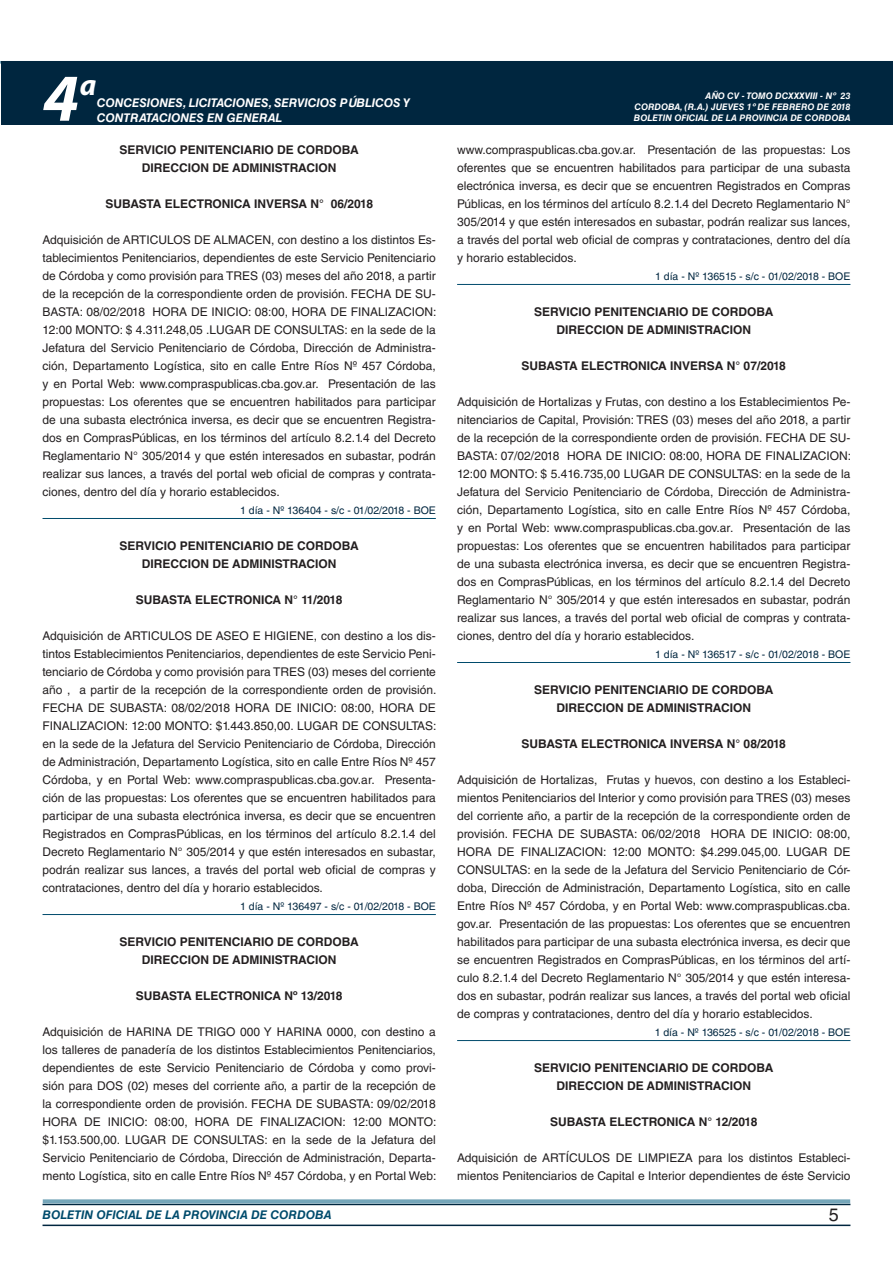
<style>
.page{position:relative;width:893px;height:1263px;background:#fff}
.page>*{position:absolute;margin:0;border:0;box-sizing:border-box;transform-origin:0 0}
.t1{font:italic 700 67.5px "Myriad Pro";color:#fff}
.t2{font:italic 700 30px "Myriad Pro";color:#fff}
.t3{font:18px "Helvetica LT Std";color:#231f20}
.TEXTO_BASE{font:12px/18px "Helvetica LT Std";color:#231f20;text-align:justify}
.RESUELVE{font:700 12px "Helvetica LT Std";color:#231f20}
.t4{font:italic 700 12px/14.4px "Helvetica LT Std";color:#fff}
.t5{font:italic 700 12px "Helvetica LT Std";color:#004b6c}
.FECHA_DE_PUBLICACIÓN{font:10.5px "Helvetica LT Std";color:#00263f}
.FECHA_DE_VENCIMIENTO{font:10.5px "Helvetica LT Std";color:#00263f}
.t6{font:italic 700 9px/10.8px "Helvetica LT Std";color:#fff;text-align:right}
</style>
<div class="page">
<hr style="left:43px;top:1224px;width:807px;height:2px;background:#00263f">
<div style="left:42px;top:1198px;width:809px;height:8px;background:#fff;opacity:.75"></div>
<div style="left:1px;top:61px;width:892px;height:64px;background:#00263f"></div>
<hr style="left:43px;top:518px;width:393px;height:1px;background:#004b6c">
<hr style="left:43px;top:914px;width:393px;height:1px;background:#004b6c">
<hr style="left:457px;top:284px;width:393px;height:1px;background:#004b6c">
<hr style="left:457px;top:662px;width:393px;height:1px;background:#004b6c">
<hr style="left:457px;top:1040px;width:393px;height:1px;background:#004b6c">
<h1 class="t1" style="left:43px;top:54px;width:38px">4</h1>
<h2 class="t2" style="left:80px;top:66px;width:18px">a</h2>
<p class="t4" style="left:97px;top:96px;width:315px">CONCESIONES, LICITACIONES, SERVICIOS PÚBLICOS Y<br>CONTRATACIONES EN GENERAL</p>
<p class="RESUELVE" style="left:120px;top:142px;width:241px">SERVICIO PENITENCIARIO DE CORDOBA</p>
<p class="RESUELVE" style="left:142px;top:160px;width:196px">DIRECCION DE ADMINISTRACION</p>
<p class="RESUELVE" style="left:105px;top:196px;width:269px">SUBASTA ELECTRONICA INVERSA N° 06/2018</p>
<p class="TEXTO_BASE" style="left:43px;top:231px;width:395px">Adquisición de ARTICULOS DE ALMACEN, con destino a los distintos Es&shy;tablecimientos Penitenciarios, dependientes de este Servicio Penitenciario de Córdoba y como provisión para TRES (03) meses del año 2018, a partir de la recepción de la correspondiente orden de provisión. FECHA DE SU-BASTA: 08/02/2018 HORA DE INICIO: 08:00, HORA DE FINALIZACION:<br>12:00 MONTO: $ 4.311.248,05 .LUGAR DE CONSULTAS: en la sede de la Jefatura del Servicio Penitenciario de Córdoba, Dirección de Administra&shy;ción, Departamento Logística, sito en calle Entre Ríos Nº 457 Córdoba, y en Portal Web: www.compraspublicas.cba.gov.ar. Presentación de las propuestas: Los oferentes que se encuentren habilitados para participar de una subasta electrónica inversa, es decir que se encuentren Registra&shy;dos en ComprasPúblicas, en los términos del artículo 8.2.1.4 del Decreto Reglamentario N° 305/2014 y que estén interesados en subastar, podrán realizar sus lances, a través del portal web oficial de compras y contrata&shy;ciones, dentro del día y horario establecidos.</p>
<p class="FECHA_DE_PUBLICACIÓN" style="left:240px;top:504px;width:197px">1 día - Nº 136404 - s/c - 01/02/2018 - BOE</p>
<p class="RESUELVE" style="left:120px;top:538px;width:241px">SERVICIO PENITENCIARIO DE CORDOBA</p>
<p class="RESUELVE" style="left:142px;top:556px;width:196px">DIRECCION DE ADMINISTRACION</p>
<p class="RESUELVE" style="left:136px;top:592px;width:208px">SUBASTA ELECTRONICA N° 11/2018</p>
<p class="TEXTO_BASE" style="left:43px;top:627px;width:396px">Adquisición de ARTICULOS DE ASEO E HIGIENE, con destino a los dis&shy;tintos Establecimientos Penitenciarios, dependientes de este Servicio Peni&shy;tenciario de Córdoba y como provisión para TRES (03) meses del corriente año , a partir de la recepción de la correspondiente orden de provisión.<br>FECHA DE SUBASTA: 08/02/2018 HORA DE INICIO: 08:00, HORA DE FINALIZACION: 12:00 MONTO: $1.443.850,00. LUGAR DE CONSULTAS: en la sede de la Jefatura del Servicio Penitenciario de Córdoba, Dirección de Administración, Departamento Logística, sito en calle Entre Ríos Nº 457<br>Córdoba, y en Portal Web: www.compraspublicas.cba.gov.ar. Presenta&shy;ción de las propuestas: Los oferentes que se encuentren habilitados para participar de una subasta electrónica inversa, es decir que se encuentren Registrados en ComprasPúblicas, en los términos del artículo 8.2.1.4 del Decreto Reglamentario N° 305/2014 y que estén interesados en subastar, podrán realizar sus lances, a través del portal web oficial de compras y contrataciones, dentro del día y horario establecidos.</p>
<p class="FECHA_DE_VENCIMIENTO" style="left:240px;top:900px;width:197px">1 día - Nº 136497 - s/c - 01/02/2018 - BOE</p>
<p class="RESUELVE" style="left:120px;top:934px;width:241px">SERVICIO PENITENCIARIO DE CORDOBA</p>
<p class="RESUELVE" style="left:142px;top:952px;width:196px">DIRECCION DE ADMINISTRACION</p>
<p class="RESUELVE" style="left:136px;top:988px;width:208px">SUBASTA ELECTRONICA Nº 13/2018</p>
<p class="TEXTO_BASE" style="left:43px;top:1023px;width:395px">Adquisición de HARINA DE TRIGO 000 Y HARINA 0000, con destino a los talleres de panadería de los distintos Establecimientos Penitenciarios, dependientes de este Servicio Penitenciario de Córdoba y como provi&shy;sión para DOS (02) meses del corriente año, a partir de la recepción de la correspondiente orden de provisión. FECHA DE SUBASTA: 09/02/2018<br>HORA DE INICIO: 08:00, HORA DE FINALIZACION: 12:00 MONTO: $1.153.500,00. LUGAR DE CONSULTAS: en la sede de la Jefatura del Servicio Penitenciario de Córdoba, Dirección de Administración, Departa&shy;mento Logística, sito en calle Entre Ríos Nº 457 Córdoba, y en Portal Web:</p>
<p class="t6" style="left:635px;top:91px;width:217px">AÑO CV - TOMO DCXXXVIII - Nº 23<br>CORDOBA, (R.A.) JUEVES 1º DE FEBRERO DE 2018</p>
<p class="t6" style="left:634px;top:112px;width:218px">BOLETIN OFICIAL DE LA PROVINCIA DE CORDOBA</p>
<p class="TEXTO_BASE" style="left:457px;top:141px;width:395px">www.compraspublicas.cba.gov.ar. Presentación de las propuestas: Los oferentes que se encuentren habilitados para participar de una subasta electrónica inversa, es decir que se encuentren Registrados en Compras Públicas, en los términos del artículo 8.2.1.4 del Decreto Reglamentario N° 305/2014 y que estén interesados en subastar, podrán realizar sus lances, a través del portal web oficial de compras y contrataciones, dentro del día y horario establecidos.</p>
<p class="FECHA_DE_PUBLICACIÓN" style="left:655px;top:270px;width:197px">1 día - Nº 136515 - s/c - 01/02/2018 - BOE</p>
<p class="RESUELVE" style="left:534px;top:304px;width:241px">SERVICIO PENITENCIARIO DE CORDOBA</p>
<p class="RESUELVE" style="left:557px;top:322px;width:196px">DIRECCION DE ADMINISTRACION</p>
<p class="RESUELVE" style="left:522px;top:358px;width:266px">SUBASTA ELECTRONICA INVERSA N° 07/2018</p>
<p class="TEXTO_BASE" style="left:457px;top:393px;width:395px">Adquisición de Hortalizas y Frutas, con destino a los Establecimientos Pe&shy;nitenciarios de Capital, Provisión: TRES (03) meses del año 2018, a partir de la recepción de la correspondiente orden de provisión. FECHA DE SU-BASTA: 07/02/2018 HORA DE INICIO: 08:00, HORA DE FINALIZACION:<br>12:00 MONTO: $ 5.416.735,00 LUGAR DE CONSULTAS: en la sede de la Jefatura del Servicio Penitenciario de Córdoba, Dirección de Administra&shy;ción, Departamento Logística, sito en calle Entre Ríos Nº 457 Córdoba, y en Portal Web: www.compraspublicas.cba.gov.ar. Presentación de las propuestas: Los oferentes que se encuentren habilitados para participar de una subasta electrónica inversa, es decir que se encuentren Registra&shy;dos en ComprasPúblicas, en los términos del artículo 8.2.1.4 del Decreto Reglamentario N° 305/2014 y que estén interesados en subastar, podrán realizar sus lances, a través del portal web oficial de compras y contrata&shy;ciones, dentro del día y horario establecidos.</p>
<p class="FECHA_DE_PUBLICACIÓN" style="left:655px;top:648px;width:197px">1 día - Nº 136517 - s/c - 01/02/2018 - BOE</p>
<p class="RESUELVE" style="left:534px;top:682px;width:241px">SERVICIO PENITENCIARIO DE CORDOBA</p>
<p class="RESUELVE" style="left:557px;top:700px;width:196px">DIRECCION DE ADMINISTRACION</p>
<p class="RESUELVE" style="left:522px;top:736px;width:266px">SUBASTA ELECTRONICA INVERSA N° 08/2018</p>
<p class="TEXTO_BASE" style="left:457px;top:771px;width:395px">Adquisición de Hortalizas, Frutas y huevos, con destino a los Estableci&shy;mientos Penitenciarios del Interior y como provisión para TRES (03) meses del corriente año, a partir de la recepción de la correspondiente orden de provisión. FECHA DE SUBASTA: 06/02/2018 HORA DE INICIO: 08:00, HORA DE FINALIZACION: 12:00 MONTO: $4.299.045,00. LUGAR DE CONSULTAS: en la sede de la Jefatura del Servicio Penitenciario de Cór&shy;doba, Dirección de Administración, Departamento Logística, sito en calle Entre Ríos Nº 457 Córdoba, y en Portal Web: www.compraspublicas.cba. gov.ar. Presentación de las propuestas: Los oferentes que se encuentren habilitados para participar de una subasta electrónica inversa, es decir que se encuentren Registrados en ComprasPúblicas, en los términos del artí&shy;culo 8.2.1.4 del Decreto Reglamentario N° 305/2014 y que estén interesa&shy;dos en subastar, podrán realizar sus lances, a través del portal web oficial de compras y contrataciones, dentro del día y horario establecidos.</p>
<p class="FECHA_DE_VENCIMIENTO" style="left:655px;top:1026px;width:197px">1 día - Nº 136525 - s/c - 01/02/2018 - BOE</p>
<p class="RESUELVE" style="left:534px;top:1060px;width:241px">SERVICIO PENITENCIARIO DE CORDOBA</p>
<p class="RESUELVE" style="left:557px;top:1078px;width:196px">DIRECCION DE ADMINISTRACION</p>
<p class="RESUELVE" style="left:550px;top:1114px;width:209px">SUBASTA ELECTRONICA N° 12/2018</p>
<p class="TEXTO_BASE" style="left:457px;top:1149px;width:395px">Adquisición de ARTÍCULOS DE LIMPIEZA para los distintos Estableci&shy;mientos Penitenciarios de Capital e Interior dependientes de éste Servicio</p>
<p class="t5" style="left:43px;top:1208px;width:290px">BOLETIN OFICIAL DE LA PROVINCIA DE CORDOBA</p>
<h3 class="t3" style="left:829px;top:1204px;width:12px">5</h3>
</div>
